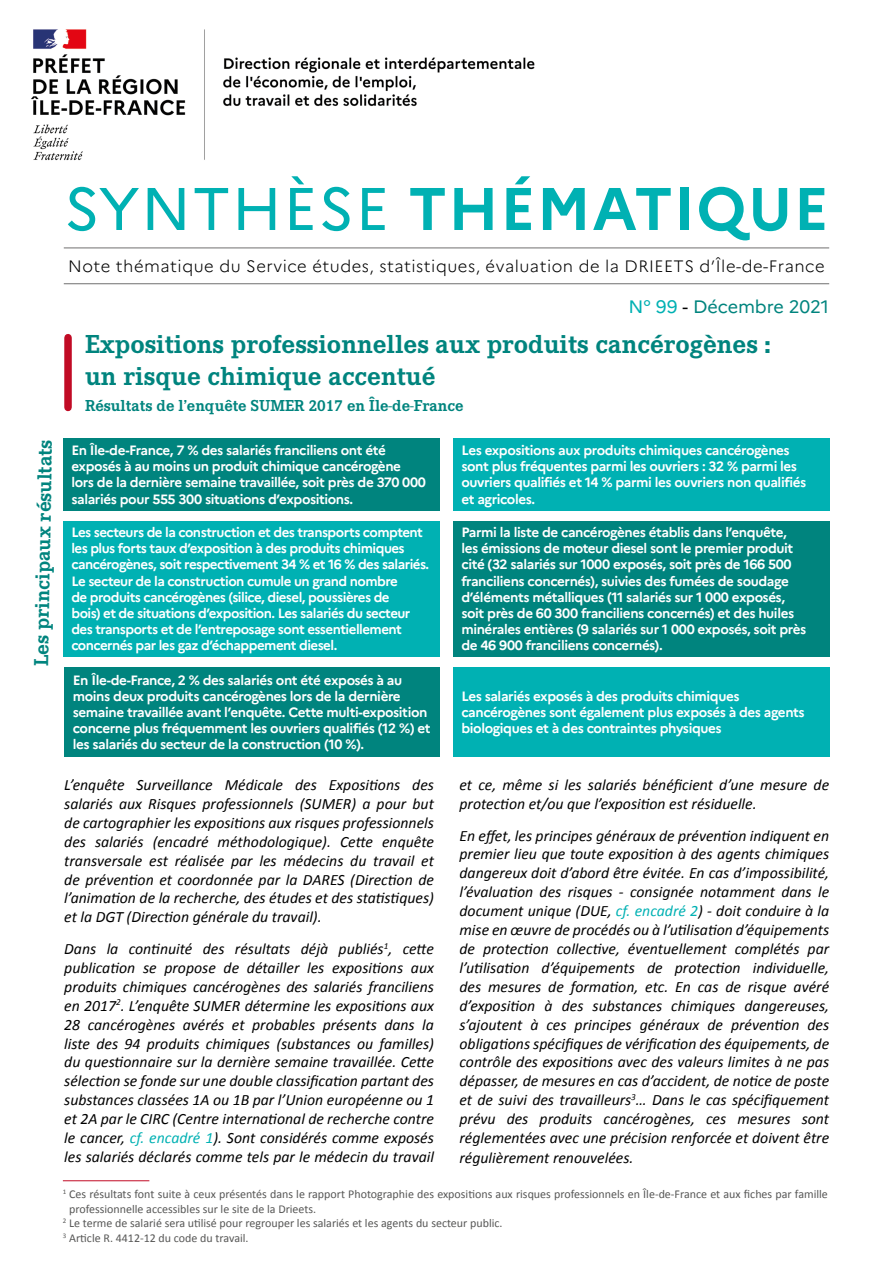
<style>
.page{position:relative;width:893px;height:1263px;background:#fff}
.page>*{position:absolute;margin:0;border:0;box-sizing:border-box;transform-origin:0 0}
.t1{font:700 60px "Marianne";letter-spacing:.025em;color:#00b1b3}
.t2{font:700 27px/31.5px "Corporate E";color:#00847e}
.t3{font:700 21px "Corporate E";color:#00847e}
.t4{font:18px "Marianne";letter-spacing:-.005em;color:#00847e}
.t5{font:300 16.5px "Marianne";letter-spacing:.03em;color:#000}
.t6{font:700 16.5px "Corporate E";color:#00847e}
.t7{font:italic 15.75px/18.9px "Calibri";color:#000;text-align:justify}
.t8{font:700 13.5px/16.2px "Marianne";letter-spacing:-.03em;color:#fff}
.t9{font:12px "Calibri";color:#575756}
.s1{font-weight:400}
.s2{color:#00b1b3}
.s3{color:#000}
</style>
<div class="page">
<img style="left:31px;top:29px;width:504px;height:132px">
<hr style="left:64px;top:248px;width:765px;height:1px;background:#706f6f">
<hr style="left:64px;top:283px;width:765px;height:1px;background:#706f6f">
<div style="left:64px;top:338px;width:8px;height:69px;background:#c10b25"></div>
<div style="left:63px;top:438px;width:376px;height:72px;background:#00847e"></div>
<div style="left:64px;top:667px;width:375px;height:90px;background:#00847e"></div>
<div style="left:63px;top:521px;width:376px;height:135px;background:#00b1b3"></div>
<div style="left:453px;top:438px;width:376px;height:72px;background:#00b1b3"></div>
<div style="left:453px;top:667px;width:376px;height:90px;background:#00b1b3"></div>
<div style="left:453px;top:521px;width:376px;height:135px;background:#00847e"></div>
<hr style="left:63px;top:1180px;width:86px;height:1px;background:#c10b25">
<h3 class="t3" style="left:29px;top:666px;width:228px;rotate:-89deg">Les principaux résultats</h3>
<h1 class="t1" style="left:64px;top:172px;width:766px"><span class="s1">SYNTHÈSE</span> THÉMATIQUE</h1>
<p class="t5" style="left:68px;top:256px;width:758px">Note thématique du Service études, statistiques, évaluation de la DRIEETS d’Île-de-France</p>
<p class="t4" style="left:628px;top:296px;width:202px"><span class="s2">N° 99</span> <span class="s3">-</span> Décembre 2021</p>
<h2 class="t2" style="left:85px;top:329px;width:687px">Expositions professionnelles aux produits cancérogènes : un risque chimique accentué</h2>
<p class="t6" style="left:85px;top:396px;width:380px">Résultats de l’enquête SUMER 2017 en Île-de-France</p>
<p class="t8" style="left:71px;top:442px;width:356px">En Île-de-France, 7 % des salariés franciliens ont été exposés à au moins un produit chimique cancérogène lors de la dernière semaine travaillée, soit près de 370 000 salariés pour 555 300 situations d’expositions.</p>
<p class="t8" style="left:461px;top:442px;width:346px">Les expositions aux produits chimiques cancérogènes sont plus fréquentes parmi les ouvriers : 32 % parmi les ouvriers qualifiés et 14 % parmi les ouvriers non qualifiés et agricoles.</p>
<p class="t8" style="left:71px;top:524px;width:359px">Les secteurs de la construction et des transports comptent les plus forts taux d’exposition à des produits chimiques cancérogènes, soit respectivement 34 % et 16 % des salariés.<br>Le secteur de la construction cumule un grand nombre<br>de produits cancérogènes (silice, diesel, poussières de<br>bois) et de situations d’exposition. Les salariés du secteur des transports et de l’entreposage sont essentiellement concernés par les gaz d’échappement diesel.</p>
<p class="t8" style="left:73px;top:672px;width:359px">En Île-de-France, 2 % des salariés ont été exposés à au moins deux produits cancérogènes lors de la dernière semaine travaillée avant l’enquête. Cette multi-exposition concerne plus fréquemment les ouvriers qualifiés (12 %) et les salariés du secteur de la construction (10 %).</p>
<p class="t8" style="left:461px;top:524px;width:346px">Parmi la liste de cancérogènes établis dans l’enquête, les émissions de moteur diesel sont le premier produit cité (32 salariés sur 1000 exposés, soit près de 166 500 franciliens concernés), suivies des fumées de soudage d’éléments métalliques (11 salariés sur 1 000 exposés, soit près de 60 300 franciliens concernés) et des huiles minérales entières (9 salariés sur 1 000 exposés, soit près de 46 900 franciliens concernés).</p>
<p class="t8" style="left:461px;top:688px;width:345px">Les salariés exposés à des produits chimiques cancérogènes sont également plus exposés à des agents biologiques et à des contraintes physiques</p>
<p class="t7" style="left:459px;top:775px;width:371px">et ce, même si les salariés bénéficient d’une mesure de protection et/ou que l’exposition est résiduelle.</p>
<p class="t7" style="left:459px;top:825px;width:371px">En effet, les principes généraux de prévention indiquent en premier lieu que toute exposition à des agents chimiques dangereux doit d’abord être évitée. En cas d’impossibilité, l’évaluation des risques - consignée notamment dans le document unique (DUE, <span class="s2">cf. encadré 2</span>) - doit conduire à la mise en œuvre de procédés ou à l’utilisation d’équipements de protection collective, éventuellement complétés par l’utilisation d’équipements de protection individuelle, des mesures de formation, etc. En cas de risque avéré d’exposition à des substances chimiques dangereuses, s’ajoutent à ces principes généraux de prévention des obligations spécifiques de vérification des équipements, de contrôle des expositions avec des valeurs limites à ne pas dépasser, de mesures en cas d’accident, de notice de poste et de suivi des travailleurs<sup>3</sup>… Dans le cas spécifiquement prévu des produits cancérogènes, ces mesures sont réglementées avec une précision renforcée et doivent être régulièrement renouvelées.</p>
<p class="t9" style="left:63px;top:1186px;width:766px"><sup>1</sup> Ces résultats font suite à ceux présentés dans le rapport Photographie des expositions aux risques professionnels en Île-de-France et aux fiches par famille</p>
<p class="t9" style="left:69px;top:1200px;width:249px">professionnelle accessibles sur le site de la Drieets.</p>
<p class="t9" style="left:63px;top:1215px;width:441px"><sup>2</sup> Le terme de salarié sera utilisé pour regrouper les salariés et les agents du secteur public.</p>
<p class="t9" style="left:63px;top:1229px;width:187px"><sup>3</sup> Article R. 4412-12 du code du travail.</p>
<p class="t7" style="left:64px;top:775px;width:371px">L’enquête Surveillance Médicale des Expositions des salariés aux Risques professionnels (SUMER) a pour but de cartographier les expositions aux risques professionnels des salariés (encadré méthodologique). Cette enquête transversale est réalisée par les médecins du travail et de prévention et coordonnée par la DARES (Direction de l’animation de la recherche, des études et des statistiques) et la DGT (Direction générale du travail).</p>
<p class="t7" style="left:64px;top:938px;width:371px">Dans la continuité des résultats déjà publiés<sup>1</sup>, cette publication se propose de détailler les expositions aux produits chimiques cancérogènes des salariés franciliens en 2017<sup>2</sup>. L’enquête SUMER détermine les expositions aux 28 cancérogènes avérés et probables présents dans la liste des 94 produits chimiques (substances ou familles) du questionnaire sur la dernière semaine travaillée. Cette sélection se fonde sur une double classification partant des substances classées 1A ou 1B par l’Union européenne ou 1 et 2A par le CIRC (Centre international de recherche contre le cancer, <span class="s2">cf. encadré 1</span>). Sont considérés comme exposés les salariés déclarés comme tels par le médecin du travail</p>
</div>
